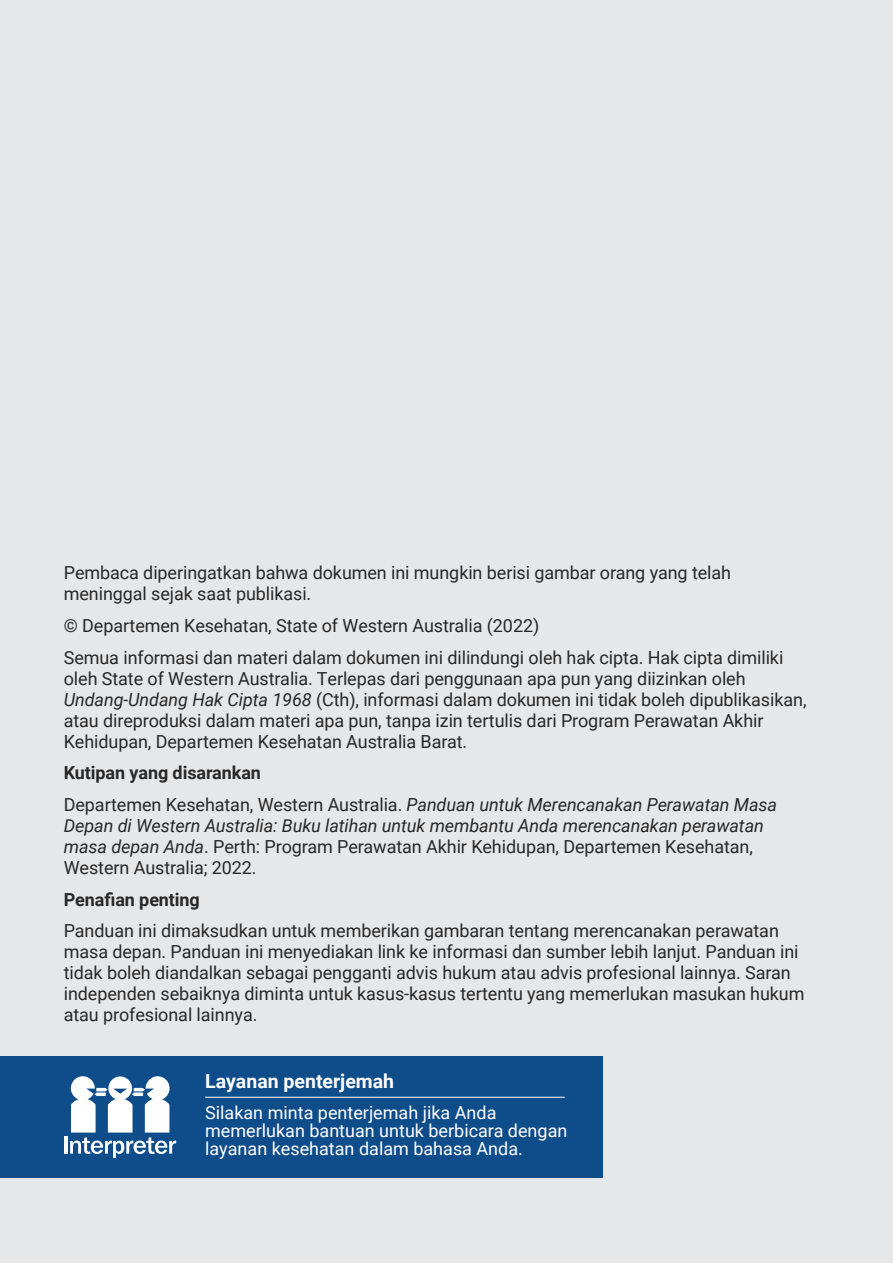
<style>
.page{position:relative;width:893px;height:1263px;background:#e6e7e8}
.page>*{position:absolute;margin:0;border:0;box-sizing:border-box;transform-origin:0 0}
.t1{font:700 19.5px "Roboto";color:#fff}
.t2{font:18px/21px "Roboto";letter-spacing:-.005em;color:#292829}
.t3{font:italic 18px/21px "Roboto";letter-spacing:-.005em;color:#292829}
.t4{font:18px/18px "Roboto";color:#fff}
.t5{font:700 18px "Roboto";letter-spacing:-.005em;color:#292829}
.s1{font-style:italic}
.s2{font-weight:700}
.s3{font-style:normal}
</style>
<div class="page">
<div style="left:0;top:1056px;width:603px;height:122px;background:#0f4c8a"></div>
<hr style="left:205px;top:1097px;width:360px;height:1px;background:#fff">
<hr style="left:64px;top:1136px;width:3px;height:17px;background:#fff">
<svg style="left:70px;top:1076px;width:106px;height:82px"></svg>
<p class="t2" style="left:64px;top:562px;width:669px">Pembaca diperingatkan bahwa dokumen ini mungkin berisi gambar orang yang telah meninggal sejak saat publikasi.</p>
<p class="t2" style="left:64px;top:609px;width:721px;line-height:31.7px">© Departemen Kesehatan, State of Western Australia (2022)<br>Semua informasi dan materi dalam dokumen ini dilindungi oleh hak cipta. Hak cipta dimiliki</p>
<p class="t2" style="left:64px;top:667px;width:744px">oleh State of Western Australia. Terlepas dari penggunaan apa pun yang diizinkan oleh <span class="s1">Undang-Undang Hak Cipta 1968</span> (Cth), informasi dalam dokumen ini tidak boleh dipublikasikan, atau direproduksi dalam materi apa pun, tanpa izin tertulis dari Program Perawatan Akhir Kehidupan, Departemen Kesehatan Australia Barat.</p>
<p class="t2" style="left:64px;top:756px;width:715px;line-height:31.7px"><span class="s2">Kutipan yang disarankan<br></span>Departemen Kesehatan, Western Australia. <span class="s1">Panduan untuk Merencanakan Perawatan Masa</span></p>
<p class="t3" style="left:64px;top:814px;width:702px">Depan di Western Australia: Buku latihan untuk membantu Anda merencanakan perawatan masa depan Anda<span class="s3">. Perth: Program Perawatan Akhir Kehidupan, Departemen Kesehatan,<br>Western Australia; 2022.</span></p>
<p class="t5" style="left:64px;top:886px;width:138px">Penafian penting</p>
<p class="t2" style="left:64px;top:919px;width:742px">Panduan ini dimaksudkan untuk memberikan gambaran tentang merencanakan perawatan masa depan. Panduan ini menyediakan link ke informasi dan sumber lebih lanjut. Panduan ini tidak boleh diandalkan sebagai pengganti advis hukum atau advis profesional lainnya. Saran independen sebaiknya diminta untuk kasus-kasus tertentu yang memerlukan masukan hukum atau profesional lainnya.</p>
<p class="t1" style="left:205px;top:1067px;width:190px">Layanan penterjemah</p>
<p class="t4" style="left:205px;top:1102px;width:364px">Silakan minta penterjemah jika Anda memerlukan bantuan untuk berbicara dengan layanan kesehatan dalam bahasa Anda.</p>
</div>
